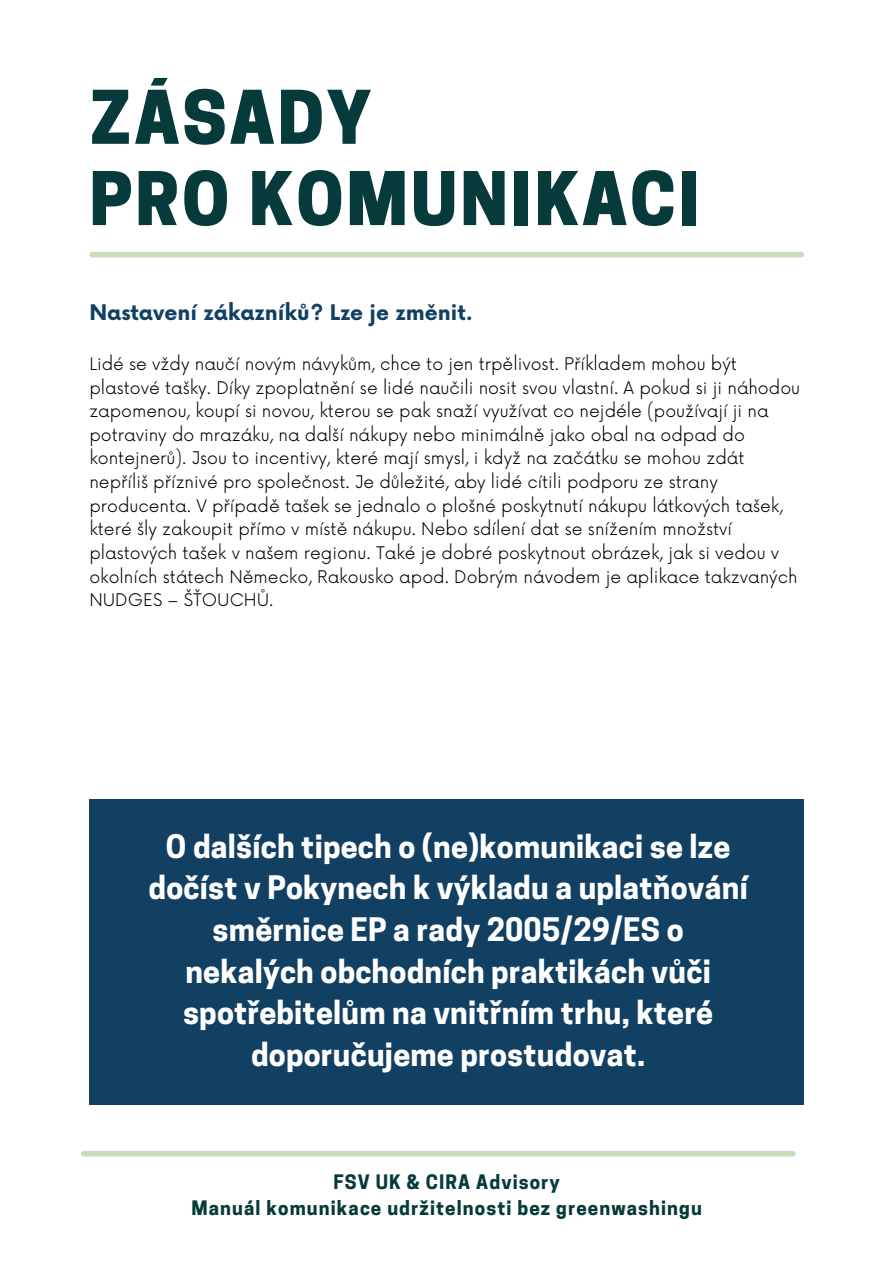
<style>
.page{position:relative;width:893px;height:1264px;background:#fff}
.page>*{position:absolute;margin:0;border:0;box-sizing:border-box;transform-origin:0 0}
.t1{font:800 69.3px/81.3px "Cooper Hewitt";letter-spacing:.04em;color:#073a3b}
.t2{font:700 30.45px/41.7px "Cooper Hewitt";letter-spacing:.01em;color:#fff;text-align:center}
.t3{font:700 21px "Now";color:#124063}
.t4{font:700 18.75px/25.8px "Cooper Hewitt";letter-spacing:.06em;color:#073a3b;text-align:center}
.t5{font:300 16.95px/23.7px "Now";color:#000}
</style>
<div class="page">
<div style="left:92px;top:252px;width:709px;height:5px;background:#c8dcbc"></div>
<div style="left:84px;top:1150px;width:708px;height:6px;background:#c8dcbc"></div>
<div style="left:89px;top:799px;width:715px;height:305px;background:#124063"></div>
<h1 class="t1" style="left:89px;top:86px;width:611px">ZÁSADY<br>PRO KOMUNIKACI</h1>
<p class="t3" style="left:89px;top:301px;width:385px">Nastavení zákazníků? Lze je změnit.</p>
<p class="t5" style="left:89px;top:353px;width:712px">Lidé se vždy naučí novým návykům, chce to jen trpělivost. Příkladem mohou být plastové tašky. Díky zpoplatnění se lidé naučili nosit svou vlastní. A pokud si ji náhodou zapomenou, koupí si novou, kterou se pak snaží využívat co nejdéle (používají ji na potraviny do mrazáku, na další nákupy nebo minimálně jako obal na odpad do kontejnerů). Jsou to incentivy, které mají smysl, i když na začátku se mohou zdát nepříliš příznivé pro společnost. Je důležité, aby lidé cítili podporu ze strany producenta. V případě tašek se jednalo o plošné poskytnutí nákupu látkových tašek, které šly zakoupit přímo v místě nákupu. Nebo sdílení dat se snížením množství plastových tašek v našem regionu. Také je dobré poskytnout obrázek, jak si vedou v okolních státech Německo, Rakousko apod. Dobrým návodem je aplikace takzvaných NUDGES – ŠŤOUCHŮ.</p>
<h2 class="t2" style="left:148px;top:829px;width:600px">O dalších tipech o (ne)komunikaci se lze dočíst v Pokynech k výkladu a uplatňování směrnice EP a rady 2005/29/ES o nekalých obchodních praktikách vůči spotřebitelům na vnitřním trhu, které doporučujeme prostudovat.</h2>
<p class="t4" style="left:191px;top:1171px;width:511px">FSV UK &amp; CIRA Advisory<br>Manuál komunikace udržitelnosti bez greenwashingu</p>
</div>
